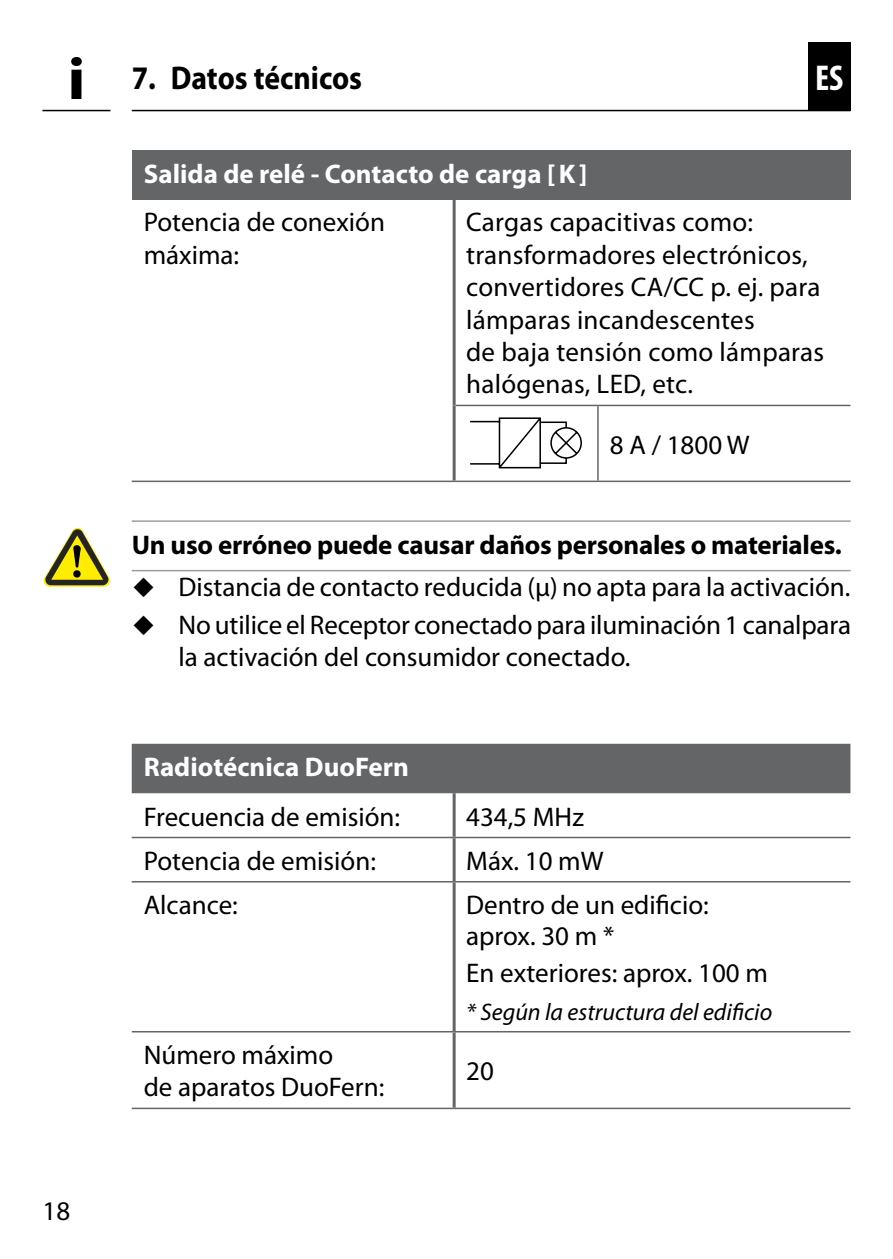
<style>
.page{position:relative;width:893px;height:1259px;background:#fff}
.page>*{position:absolute;margin:0;border:0;box-sizing:border-box;transform-origin:0 0}
.INFO-Icon{font:700 60px "Myriad Pro";color:#000;scale:1.1 1}
.t1{font:700 condensed 36px "Myriad Pro";color:#fff}
.Kapitel_ab_2_-_DE{font:700 33px "Myriad Pro";color:#000;scale:.9 1}
.Fließtext_-_DE{font:27px/32.4px "Myriad Pro";color:#000}
.Fließtext_-_DE-2{font:700 27px "Myriad Pro";color:#fff}
.Sicherheitshinweise{font:700 27px "Myriad Pro";letter-spacing:-.01em;color:#000}
.Fußnote_-_DE{font:italic 24px "Myriad Pro";color:#000}
</style>
<div class="page">
<div style="left:808px;top:42px;width:42px;height:69px;background:#000"></div>
<div style="left:132px;top:150px;width:718px;height:50px;background:#646567"></div>
<hr style="left:598px;top:405px;width:252px;height:1px;background:#646567">
<hr style="left:598px;top:480px;width:252px;height:2px;background:#646567">
<hr style="left:456px;top:405px;width:142px;height:1px;background:#646567">
<hr style="left:454px;top:480px;width:144px;height:2px;background:#646567">
<hr style="left:597px;top:406px;width:2px;height:74px;background:#646567">
<hr style="left:453px;top:200px;width:3px;height:205px;background:#646567">
<hr style="left:453px;top:405px;width:3px;height:75px;background:#646567">
<hr style="left:132px;top:480px;width:322px;height:2px;background:#646567">
<svg style="left:470px;top:417px;width:112px;height:51px"></svg>
<hr style="left:132px;top:110px;width:719px;height:1px;background:#000">
<hr style="left:42px;top:110px;width:68px;height:1px;background:#000">
<svg style="left:44px;top:528px;width:66px;height:59px"></svg>
<hr style="left:132px;top:520px;width:719px;height:2px;background:#9c9e9f">
<hr style="left:132px;top:570px;width:719px;height:1px;background:#9c9e9f">
<div style="left:132px;top:744px;width:718px;height:49px;background:#646567"></div>
<hr style="left:453px;top:793px;width:3px;height:43px;background:#646567">
<hr style="left:454px;top:1031px;width:396px;height:1px;background:#646567">
<hr style="left:454px;top:1107px;width:396px;height:2px;background:#646567">
<hr style="left:453px;top:882px;width:3px;height:149px;background:#646567">
<hr style="left:453px;top:1032px;width:3px;height:75px;background:#646567">
<hr style="left:132px;top:1031px;width:322px;height:1px;background:#646567">
<hr style="left:132px;top:1107px;width:322px;height:2px;background:#646567">
<hr style="left:132px;top:881px;width:322px;height:1px;background:#646567">
<hr style="left:454px;top:881px;width:396px;height:1px;background:#646567">
<hr style="left:132px;top:836px;width:322px;height:2px;background:#646567">
<hr style="left:454px;top:836px;width:396px;height:2px;background:#646567">
<hr style="left:453px;top:838px;width:3px;height:43px;background:#646567">
<p class="INFO-Icon" style="left:67px;top:45px;width:18px">i</p>
<p class="Fließtext_-_DE" style="left:43px;top:1195px;width:29px">18</p>
<p class="Kapitel_ab_2_-_DE" style="left:132px;top:59px;width:258px">7. Datos técnicos</p>
<h2 class="t1" style="left:815px;top:58px;width:30px">ES</h2>
<p class="Fließtext_-_DE-2" style="left:144px;top:158px;width:445px">Salida de relé - Contacto de carga [K]</p>
<p class="Fließtext_-_DE" style="left:144px;top:207px;width:243px">Potencia de conexión máxima:</p>
<p class="Fließtext_-_DE" style="left:466px;top:207px;width:360px">Cargas capacitivas como: transformadores electrónicos, convertidores CA/CC p. ej. para lámparas incandescentes<br>de baja tensión como lámparas halógenas, LED, etc.</p>
<p class="Fließtext_-_DE" style="left:610px;top:429px;width:141px">8 A / 1800 W</p>
<p class="Sicherheitshinweise" style="left:132px;top:530px;width:712px">Un uso erróneo puede causar daños personales o materiales.</p>
<p class="Fließtext_-_DE" style="left:179px;top:571px;width:673px">Distancia de contacto reducida (μ) no apta para la activación.</p>
<p class="Fließtext_-_DE" style="left:179px;top:609px;width:674px">No utilice el Receptor conectado para iluminación 1 canalpara la activación del consumidor conectado.</p>
<p class="Fließtext_-_DE-2" style="left:144px;top:752px;width:267px">Radiotécnica DuoFern</p>
<p class="Fließtext_-_DE" style="left:144px;top:801px;width:258px">Frecuencia de emisión:</p>
<p class="Fließtext_-_DE" style="left:466px;top:801px;width:119px">434,5 MHz</p>
<p class="Fließtext_-_DE" style="left:144px;top:845px;width:234px">Potencia de emisión:</p>
<p class="Fließtext_-_DE" style="left:466px;top:845px;width:139px">Máx. 10 mW</p>
<p class="Fließtext_-_DE" style="left:144px;top:889px;width:96px">Alcance:</p>
<p class="Fließtext_-_DE" style="left:466px;top:890px;width:244px;line-height:31.2px">Dentro de un edificio: aprox. 30 m *</p>
<p class="Fließtext_-_DE" style="left:466px;top:957px;width:303px">En exteriores: aprox. 100 m</p>
<p class="Fußnote_-_DE" style="left:466px;top:998px;width:308px">* Según la estructura del edificio</p>
<p class="Fließtext_-_DE" style="left:144px;top:1039px;width:242px">Número máximo<br>de aparatos DuoFern:</p>
<p class="Fließtext_-_DE" style="left:466px;top:1055px;width:29px">20</p>
</div>
